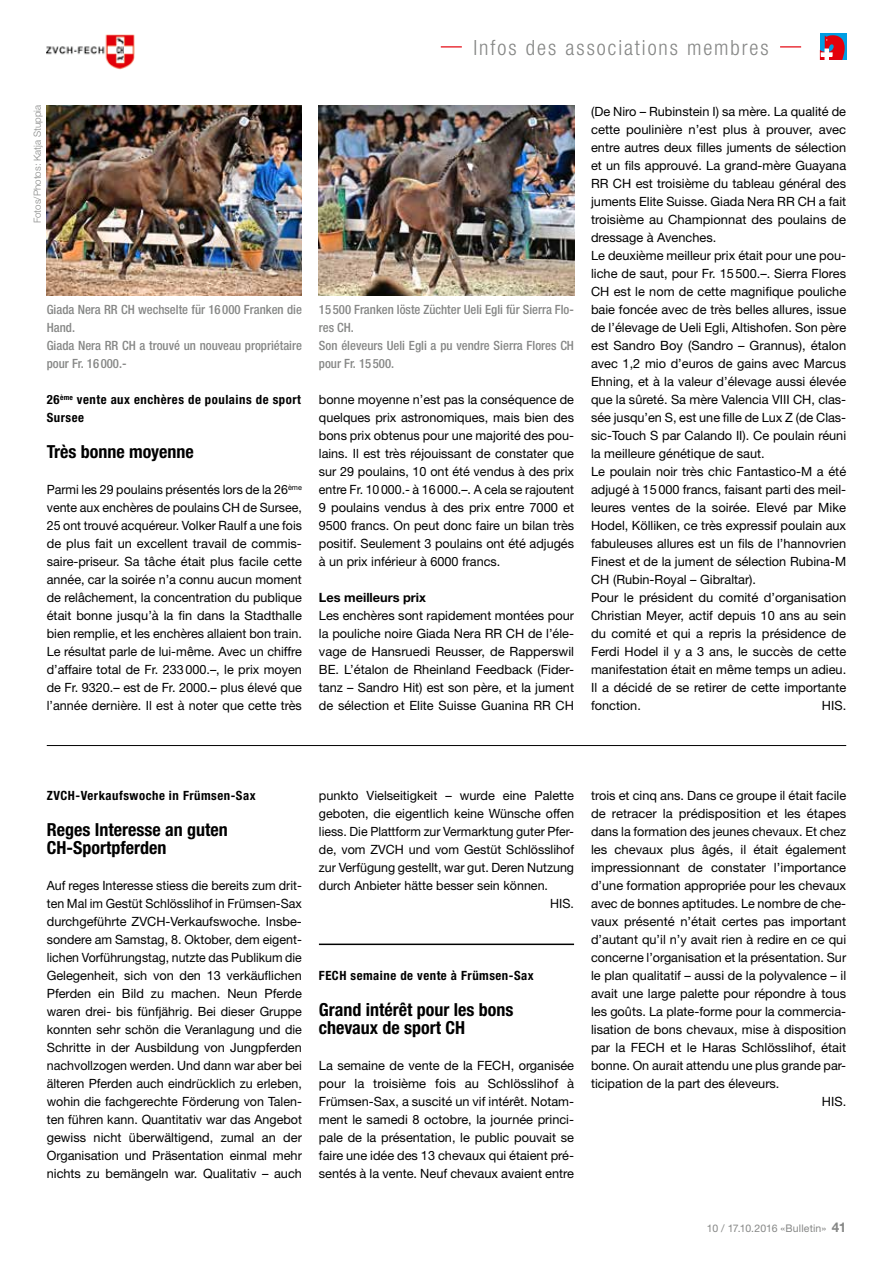
<style>
.page{position:relative;width:893px;height:1263px;background:#fff}
.page>*{position:absolute;margin:0;border:0;box-sizing:border-box;transform-origin:0 0}
.t1{font:300 condensed 21px "Helvetica Neue LT Std";letter-spacing:.09em;color:#868786}
.t2{font:700 condensed 18px/18px "Helvetica Neue LT Std";color:#000}
.t3{font:12.75px/18px "Helvetica Neue LT Std";color:#000;text-align:justify}
.t4{font:500 condensed 12.75px/18px "Helvetica Neue LT Std";color:#868786}
.t5{font:700 condensed 12.75px/18px "Helvetica Neue LT Std";letter-spacing:.04em;color:#000}
.t6{font:700 12.75px "Helvetica Neue LT Std";color:#000}
.t7{font:10.5px "Helvetica Neue LT Std";letter-spacing:.01em;color:#868786}
.t8{font:300 9.75px "Helvetica Neue LT Std";color:#868786}
.s1{font-weight:700;font-size:13.5px}
</style>
<div class="page">
<div style="left:820px;top:34px;width:26px;height:26px;background:#009ee3"></div>
<svg style="left:820px;top:35px;width:25px;height:25px"></svg>
<svg style="left:441px;top:46px;width:21px;height:1px"></svg>
<svg style="left:780px;top:46px;width:21px;height:1px"></svg>
<img style="left:47px;top:34px;width:88px;height:36px">
<img style="left:319px;top:105px;width:255px;height:191px">
<img style="left:47px;top:105px;width:255px;height:191px">
<hr style="left:319px;top:943px;width:255px;height:2px;background:#000">
<hr style="left:47px;top:745px;width:799px;height:1px;background:#000">
<h1 class="t1" style="left:473px;top:35px;width:297px">Infos des associations membres</h1>
<p class="t8" style="left:32px;top:223px;width:120px;rotate:-90deg">Fotos/Photos: Katja Stuppia</p>
<p class="t4" style="left:47px;top:300px;width:257px">Giada Nera RR CH wechselte für 16 000 Franken die<br>Hand.<br>Giada Nera RR CH a trouvé un nouveau propriétaire pour Fr. 16 000.-</p>
<p class="t5" style="left:47px;top:390px;width:256px">26<sup>ème</sup> vente aux enchères de poulains de sport<br>Sursee</p>
<h2 class="t2" style="left:47px;top:442px;width:149px">Très bonne moyenne</h2>
<p class="t3" style="left:47px;top:480px;width:257px">Parmi les 29 poulains présentés lors de la 26<sup>ème </sup>vente aux enchères de poulains CH de Sursee, 25 ont trouvé acquéreur. Volker Raulf a une fois de plus fait un excellent travail de commis&shy;saire-priseur. Sa tâche était plus facile cette année, car la soirée n’a connu aucun moment de relâchement, la concentration du publique était bonne jusqu’à la fin dans la Stadthalle bien remplie, et les enchères allaient bon train.<br>Le résultat parle de lui-même. Avec un chiffre d’affaire total de Fr. 233000.–, le prix moyen de Fr. 9320.– est de Fr. 2000.– plus élevé que l’année dernière. Il est à noter que cette très</p>
<p class="t4" style="left:319px;top:300px;width:257px">15 500 Franken löste Züchter Ueli Egli für Sierra Flo&shy;res CH.<br>Son éleveurs Ueli Egli a pu vendre Sierra Flores CH pour Fr. 15 500.</p>
<p class="t3" style="left:319px;top:390px;width:257px">bonne moyenne n’est pas la conséquence de quelques prix astronomiques, mais bien des bons prix obtenus pour une majorité des pou&shy;lains. Il est très réjouissant de constater que sur 29 poulains, 10 ont été vendus à des prix entre Fr. 10000.- à 16000.–. A cela se rajoutent 9 poulains vendus à des prix entre 7000 et 9500 francs. On peut donc faire un bilan très positif. Seulement 3 poulains ont été adjugés à un prix inférieur à 6000 francs.</p>
<p class="t6" style="left:319px;top:589px;width:109px">Les meilleurs prix</p>
<p class="t3" style="left:319px;top:606px;width:257px">Les enchères sont rapidement montées pour la pouliche noire Giada Nera RR CH de l’éle&shy;vage de Hansruedi Reusser, de Rapperswil BE. L’étalon de Rheinland Feedback (Fider&shy;tanz – Sandro Hit) est son père, et la jument de sélection et Elite Suisse Guanina RR CH</p>
<p class="t3" style="left:591px;top:102px;width:257px;text-align:left">(De Niro – Rubinstein I) sa mère. La qualité de cette poulinière n’est plus à prouver, avec entre autres deux filles juments de sélection et un fils approuvé. La grand-mère Guayana RR CH est troisième du tableau général des juments Elite Suisse. Giada Nera RR CH a fait troisième au Championnat des poulains de dressage à Avenches.<br>Le deuxième meilleur prix était pour une pou&shy;liche de saut, pour Fr. 15500.–. Sierra Flores CH est le nom de cette magnifique pouliche baie foncée avec de très belles allures, issue de l’élevage de Ueli Egli, Altishofen. Son père est Sandro Boy (Sandro – Grannus), étalon avec 1,2 mio d’euros de gains avec Marcus Ehning, et à la valeur d’élevage aussi élevée que la sûreté. Sa mère Valencia VIII CH, clas&shy;sée jusqu’en S, est une fille de Lux Z (de Clas&shy;sic-Touch S par Calando II). Ce poulain réuni la meilleure génétique de saut.<br>Le poulain noir très chic Fantastico-M a été adjugé à 15000 francs, faisant parti des meil&shy;leures ventes de la soirée. Elevé par Mike Hodel, Kölliken, ce très expressif poulain aux fabuleuses allures est un fils de l’hannovrien Finest et de la jument de sélection Rubina-M CH (Rubin-Royal – Gibraltar).<br>Pour le président du comité d’organisation Christian Meyer, actif depuis 10 ans au sein du comité et qui a repris la présidence de Ferdi Hodel il y a 3 ans, le succès de cette manifestation était en même temps un adieu.<br>Il a décidé de se retirer de cette importante fonction.</p>
<p class="t3" style="left:822px;top:696px;width:26px">HIS.</p>
<p class="t5" style="left:47px;top:786px;width:210px">ZVCH-Verkaufswoche in Frümsen-Sax</p>
<h2 class="t2" style="left:47px;top:820px;width:182px">Reges Interesse an guten<br>CH-Sportpferden</h2>
<p class="t3" style="left:47px;top:876px;width:257px">Auf reges Interesse stiess die bereits zum drit&shy;ten Mal im Gestüt Schlösslihof in Frümsen-Sax durchgeführte ZVCH-Verkaufswoche. Insbe&shy;sondere am Samstag, 8. Oktober, dem eigent&shy;lichen Vorführungstag, nutzte das Publikum die Gelegenheit, sich von den 13 verkäuflichen Pferden ein Bild zu machen. Neun Pferde waren drei- bis fünfjährig. Bei dieser Gruppe konnten sehr schön die Veranlagung und die Schritte in der Ausbildung von Jungpferden nachvollzogen werden. Und dann war aber bei älteren Pferden auch eindrücklich zu erleben, wohin die fachgerechte Förderung von Talen&shy;ten führen kann. Quantitativ war das Angebot gewiss nicht überwältigend, zumal an der Organisation und Präsentation einmal mehr nichts zu bemängeln war. Qualitativ – auch</p>
<p class="t3" style="left:319px;top:786px;width:257px">punkto Vielseitigkeit – wurde eine Palette</p>
<p class="t3" style="left:319px;top:804px;width:257px">geboten, die eigentlich keine Wünsche offen</p>
<p class="t3" style="left:319px;top:822px;width:257px">liess. Die Plattform zur Vermarktung guter Pfer-</p>
<p class="t3" style="left:319px;top:840px;width:257px">de, vom ZVCH und vom Gestüt Schlösslihof</p>
<p class="t3" style="left:319px;top:858px;width:257px">zur Verfügung gestellt, war gut. Deren Nutzung</p>
<p class="t3" style="left:319px;top:876px;width:231px">durch Anbieter hätte besser sein können.</p>
<p class="t3" style="left:550px;top:894px;width:25px">HIS.</p>
<p class="t5" style="left:319px;top:966px;width:216px">FECH semaine de vente à Frümsen-Sax</p>
<h2 class="t2" style="left:319px;top:1000px;width:196px">Grand intérêt pour les bons chevaux de sport CH</h2>
<p class="t3" style="left:319px;top:1056px;width:257px">La semaine de vente de la FECH, organisée pour la troisième fois au Schlösslihof à Frümsen-Sax, a suscité un vif intérêt. Notam&shy;ment le samedi 8 octobre, la journée princi&shy;pale de la présentation, le public pouvait se faire une idée des 13 chevaux qui étaient pré&shy;sentés à la vente. Neuf chevaux avaient entre</p>
<p class="t3" style="left:591px;top:786px;width:257px">trois et cinq ans. Dans ce groupe il était facile</p>
<p class="t3" style="left:591px;top:804px;width:257px">de retracer la prédisposition et les étapes</p>
<p class="t3" style="left:591px;top:822px;width:257px">dans la formation des jeunes chevaux. Et chez</p>
<p class="t3" style="left:591px;top:840px;width:257px">les chevaux plus âgés, il était également</p>
<p class="t3" style="left:591px;top:858px;width:257px">impressionnant de constater l’importance</p>
<p class="t3" style="left:591px;top:876px;width:257px">d’une formation appropriée pour les chevaux</p>
<p class="t3" style="left:591px;top:894px;width:257px">avec de bonnes aptitudes. Le nombre de che-</p>
<p class="t3" style="left:591px;top:912px;width:257px">vaux présenté n’était certes pas important</p>
<p class="t3" style="left:591px;top:930px;width:257px">d’autant qu’il n’y avait rien à redire en ce qui</p>
<p class="t3" style="left:591px;top:948px;width:257px">concerne l’organisation et la présentation. Sur</p>
<p class="t3" style="left:591px;top:966px;width:257px">le plan qualitatif – aussi de la polyvalence – il</p>
<p class="t3" style="left:591px;top:984px;width:257px">avait une large palette pour répondre à tous</p>
<p class="t3" style="left:591px;top:1002px;width:257px">les goûts. La plate-forme pour la commercia-</p>
<p class="t3" style="left:591px;top:1020px;width:257px">lisation de bons chevaux, mise à disposition</p>
<p class="t3" style="left:591px;top:1038px;width:257px">par la FECH et le Haras Schlösslihof, était</p>
<p class="t3" style="left:591px;top:1056px;width:257px">bonne. On aurait attendu une plus grande par-</p>
<p class="t3" style="left:591px;top:1074px;width:190px">ticipation de la part des éleveurs.</p>
<p class="t3" style="left:822px;top:1092px;width:26px">HIS.</p>
<p class="t7" style="left:707px;top:1222px;width:141px">10 / 17.10.2016 «Bulletin» <span class="s1">41</span></p>
</div>
